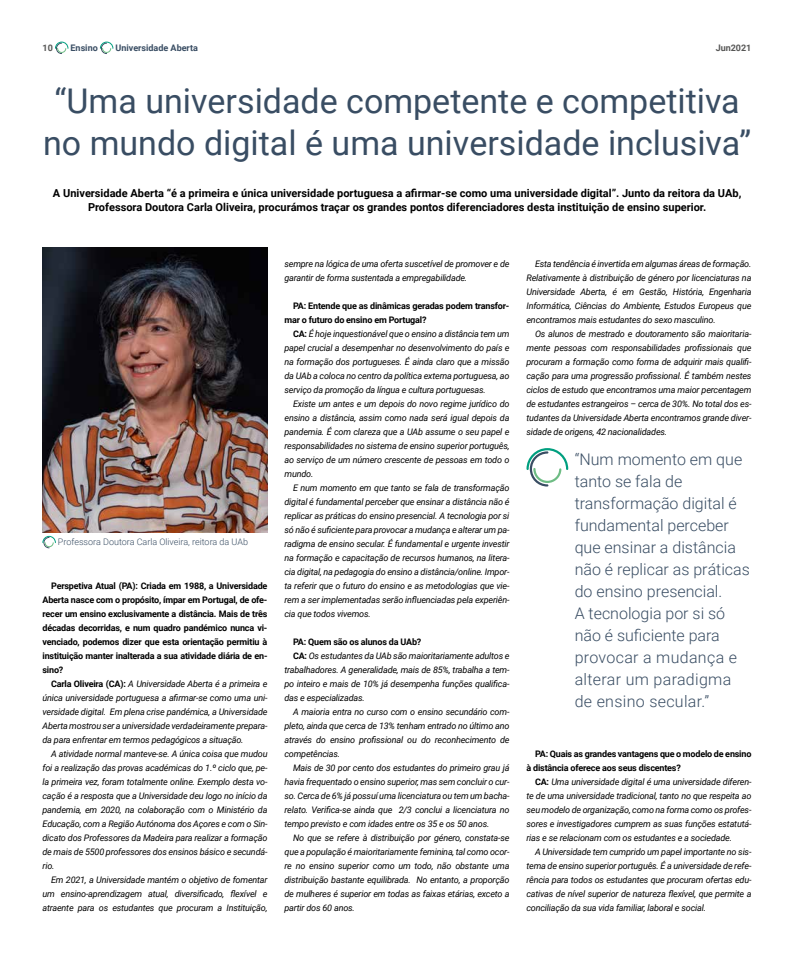
<style>
.page{position:relative;width:794px;height:964px;background:#fff}
.page>*{position:absolute;margin:0;border:0;box-sizing:border-box;transform-origin:0 0}
.t1{font:34px/42px "Roboto";color:#394d63;text-align:center}
.t2{font:300 16px/22px "Roboto";color:#394d63}
.t3{font:700 11px/14px "Roboto";color:#000;text-align:center}
.t4{font:italic 9px/14px "Roboto";letter-spacing:-.02em;color:#000;text-align:justify}
.t5{font:700 9px/14px "Roboto";letter-spacing:-.02em;color:#000}
.t6{font:300 9px "Roboto";color:#394d63}
.t7{font:700 9px "Roboto";color:#394d63}
.t8{font:700 9px "Roboto";color:#565655}
.s1{font-weight:700;font-style:normal}
</style>
<div class="page">
<svg style="left:55px;top:41px;width:14px;height:13px"></svg>
<svg style="left:100px;top:41px;width:14px;height:13px"></svg>
<svg style="left:42px;top:536px;width:14px;height:12px"></svg>
<img style="left:43px;top:248px;width:224px;height:285px">
<svg style="left:526px;top:448px;width:43px;height:39px"></svg>
<p class="t8" style="left:43px;top:42px;width:12px">10</p>
<p class="t7" style="left:71px;top:42px;width:29px">Ensino</p>
<p class="t7" style="left:115px;top:42px;width:84px">Universidade Aberta</p>
<p class="t8" style="left:715px;top:42px;width:37px">Jun2021</p>
<h1 class="t1" style="left:43px;top:78px;width:709px">“Uma universidade competente e competitiva no mundo digital é uma universidade inclusiva”</h1>
<p class="t3" style="left:53px;top:185px;width:690px">A Universidade Aberta “é a primeira e única universidade portuguesa a afirmar-se como uma universidade digital”. Junto da reitora da UAb,<br>Professora Doutora Carla Oliveira, procurámos traçar os grandes pontos diferenciadores desta instituição de ensino superior.</p>
<p class="t6" style="left:58px;top:536px;width:192px">Professora Doutora Carla Oliveira, reitora da UAb</p>
<p class="t5" style="left:43px;top:578px;width:226px;text-align:justify;text-indent:9px">Perspetiva Atual (PA): Criada em 1988, a Universidade Aberta nasce com o propósito, ímpar em Portugal, de ofe&shy;recer um ensino exclusivamente a distância. Mais de três décadas decorridas, e num quadro pandémico nunca vi&shy;venciado, podemos dizer que esta orientação permitiu à instituição manter inalterada a sua atividade diária de en&shy;sino?</p>
<p class="t4" style="left:43px;top:676px;width:226px;text-indent:9px"><span class="s1">Carla Oliveira (CA):</span> A Universidade Aberta é a primeira e única universidade portuguesa a afirmar-se como uma uni&shy;versidade digital. Em plena crise pandémica, a Universidade Aberta mostrou ser a universidade verdadeiramente prepara&shy;da para enfrentar em termos pedagógicos a situação.</p>
<p class="t4" style="left:43px;top:746px;width:226px;text-indent:9px">A atividade normal manteve-se. A única coisa que mudou foi a realização das provas académicas do 1.º ciclo que, pe&shy;la primeira vez, foram totalmente online. Exemplo desta vo&shy;cação é a resposta que a Universidade deu logo no início da pandemia, em 2020, na colaboração com o Ministério da Educação, com a Região Autónoma dos Açores e com o Sin&shy;dicato dos Professores da Madeira para realizar a formação de mais de 5500 professores dos ensinos básico e secundá&shy;rio.</p>
<p class="t4" style="left:43px;top:872px;width:226px;text-indent:9px">Em 2021, a Universidade mantém o objetivo de fomentar um ensino-aprendizagem atual, diversificado, flexível e atraente para os estudantes que procuram a Instituição,</p>
<p class="t4" style="left:284px;top:256px;width:226px">sempre na lógica de uma oferta suscetível de promover e de garantir de forma sustentada a empregabilidade.</p>
<p class="t5" style="left:284px;top:298px;width:226px;text-indent:9px">PA: Entende que as dinâmicas geradas podem transfor&shy;mar o futuro do ensino em Portugal?</p>
<p class="t4" style="left:284px;top:326px;width:226px;text-indent:9px"><span class="s1">CA:</span> É hoje inquestionável que o ensino a distância tem um papel crucial a desempenhar no desenvolvimento do país e na formação dos portugueses. É ainda claro que a missão da UAb a coloca no centro da política externa portuguesa, ao serviço da promoção da língua e cultura portuguesas.</p>
<p class="t4" style="left:284px;top:396px;width:226px;text-indent:9px">Existe um antes e um depois do novo regime jurídico do ensino a distância, assim como nada será igual depois da pandemia. É com clareza que a UAb assume o seu papel e responsabilidades no sistema de ensino superior português, ao serviço de um número crescente de pessoas em todo o mundo.</p>
<p class="t4" style="left:284px;top:480px;width:226px;text-indent:9px">E num momento em que tanto se fala de transformação digital é fundamental perceber que ensinar a distância não é replicar as práticas do ensino presencial. A tecnologia por si só não é suficiente para provocar a mudança e alterar um pa&shy;radigma de ensino secular. É fundamental e urgente investir na formação e capacitação de recursos humanos, na litera&shy;cia digital, na pedagogia do ensino a distância/online. Impor&shy;ta referir que o futuro do ensino e as metodologias que vie&shy;rem a ser implementadas serão influenciadas pela experiên&shy;cia que todos vivemos.</p>
<p class="t5" style="left:293px;top:634px;width:130px">PA: Quem são os alunos da UAb?</p>
<p class="t4" style="left:293px;top:648px;width:218px"><span class="s1">CA:</span> Os estudantes da UAb são maioritariamente adultos e</p>
<p class="t4" style="left:284px;top:662px;width:226px">trabalhadores. A generalidade, mais de 85%, trabalha a tem-</p>
<p class="t4" style="left:284px;top:676px;width:226px">po inteiro e mais de 10% já desempenha funções qualifica-</p>
<p class="t4" style="left:284px;top:690px;width:82px">das e especializadas.</p>
<p class="t4" style="left:293px;top:704px;width:218px">A maioria entra no curso com o ensino secundário com-</p>
<p class="t4" style="left:284px;top:718px;width:226px">pleto, ainda que cerca de 13% tenham entrado no último ano</p>
<p class="t4" style="left:284px;top:732px;width:226px">através do ensino profissional ou do reconhecimento de</p>
<p class="t4" style="left:284px;top:746px;width:57px">competências.</p>
<p class="t4" style="left:293px;top:760px;width:218px">Mais de 30 por cento dos estudantes do primeiro grau já</p>
<p class="t4" style="left:284px;top:774px;width:226px">havia frequentado o ensino superior, mas sem concluir o cur-</p>
<p class="t4" style="left:284px;top:788px;width:226px">so. Cerca de 6% já possuí uma licenciatura ou tem um bacha-</p>
<p class="t4" style="left:284px;top:802px;width:226px">relato. Verifica-se ainda que 2/3 conclui a licenciatura no</p>
<p class="t4" style="left:284px;top:816px;width:206px">tempo previsto e com idades entre os 35 e os 50 anos.</p>
<p class="t4" style="left:293px;top:830px;width:218px">No que se refere à distribuição por género, constata-se</p>
<p class="t4" style="left:284px;top:844px;width:226px">que a população é maioritariamente feminina, tal como ocor-</p>
<p class="t4" style="left:284px;top:858px;width:226px">re no ensino superior como um todo, não obstante uma</p>
<p class="t4" style="left:284px;top:872px;width:226px">distribuição bastante equilibrada. No entanto, a proporção</p>
<p class="t4" style="left:284px;top:886px;width:226px">de mulheres é superior em todas as faixas etárias, exceto a</p>
<p class="t4" style="left:284px;top:900px;width:72px">partir dos 60 anos.</p>
<p class="t4" style="left:526px;top:256px;width:226px;text-indent:9px">Esta tendência é invertida em algumas áreas de formação.<br>Relativamente à distribuição de género por licenciaturas na Universidade Aberta, é em Gestão, História, Engenharia Informática, Ciências do Ambiente, Estudos Europeus que encontramos mais estudantes do sexo masculino.</p>
<p class="t4" style="left:526px;top:326px;width:226px;text-indent:9px">Os alunos de mestrado e doutoramento são maioritaria&shy;mente pessoas com responsabilidades profissionais que procuram a formação como forma de adquirir mais qualifi&shy;cação para uma progressão profissional. É também nestes ciclos de estudo que encontramos uma maior percentagem de estudantes estrangeiros – cerca de 30%. No total dos es&shy;tudantes da Universidade Aberta encontramos grande diver&shy;sidade de origens, 42 nacionalidades.</p>
<p class="t2" style="left:574px;top:447px;width:177px">“Num momento em que tanto se fala de transformação digital é fundamental perceber que ensinar a distância não é replicar as práticas do ensino presencial.<br>A tecnologia por si só não é suficiente para provocar a mudança e alterar um paradigma de ensino secular.”</p>
<p class="t5" style="left:526px;top:746px;width:226px;text-indent:9px">PA: Quais as grandes vantagens que o modelo de ensino à distância oferece aos seus discentes?</p>
<p class="t4" style="left:526px;top:774px;width:226px;text-indent:9px"><span class="s1">CA:</span> Uma universidade digital é uma universidade diferen&shy;te de uma universidade tradicional, tanto no que respeita ao seu modelo de organização, como na forma como os profes&shy;sores e investigadores cumprem as suas funções estatutá&shy;rias e se relacionam com os estudantes e a sociedade.</p>
<p class="t4" style="left:526px;top:844px;width:226px;text-indent:9px">A Universidade tem cumprido um papel importante no sis&shy;tema de ensino superior português. É a universidade de refe&shy;rência para todos os estudantes que procuram ofertas edu&shy;cativas de nível superior de natureza flexível, que permite a conciliação da sua vida familiar, laboral e social.</p>
</div>
